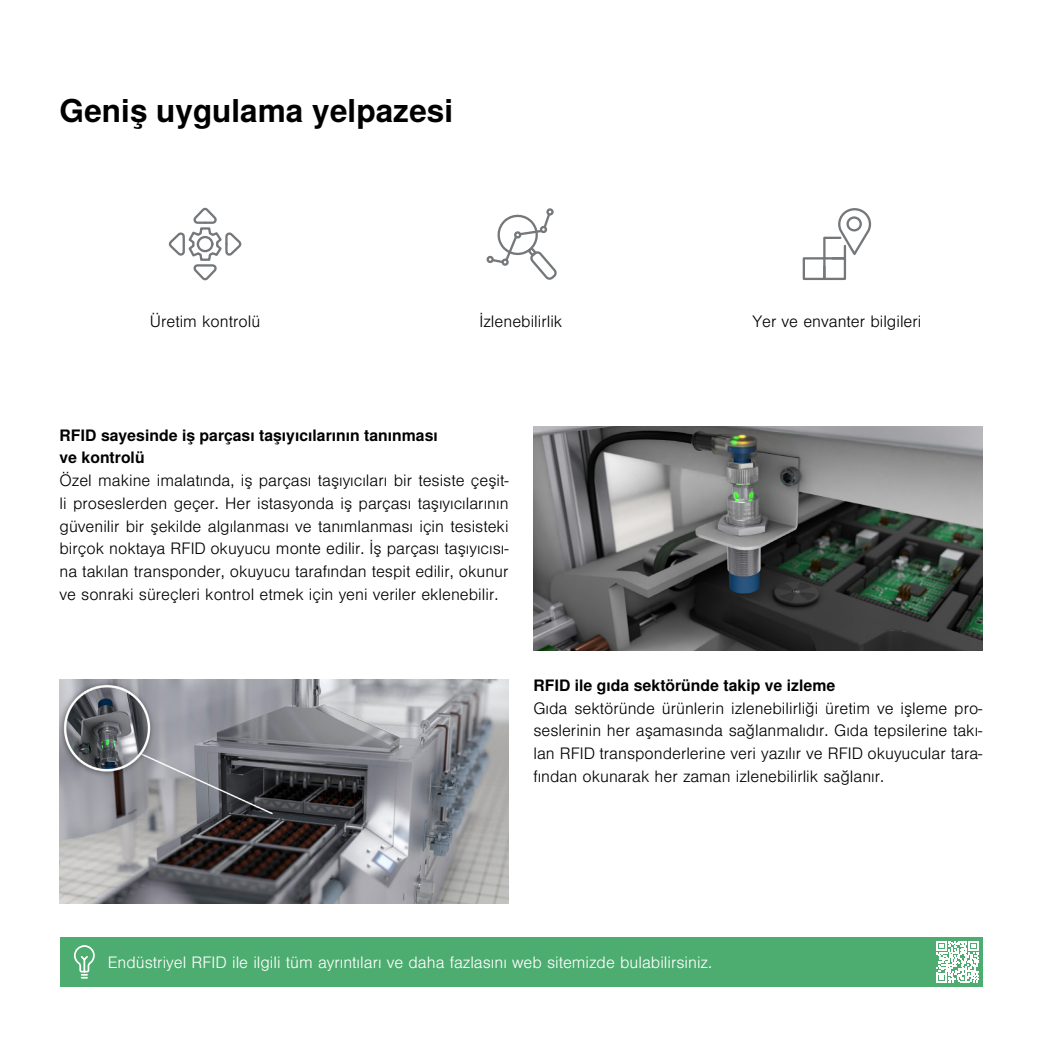
<style>
.page{position:relative;width:1042px;height:1042px;background:#fff}
.page>*{position:absolute;margin:0;border:0;box-sizing:border-box;transform-origin:0 0}
.t1{font:700 31.5px "Nimbus Sans Global";color:#000}
.t2{font:300 15.75px/22.8px "Nimbus Sans Global";color:#000;text-align:justify}
.t3{font:700 15.75px/22.8px "Nimbus Sans Global";color:#000}
.t4{font:300 15.75px "Nimbus Sans Global";color:#fff}
</style>
<div class="page">
<div style="left:60px;top:937px;width:922px;height:49px;background:#4dac6f"></div>
<svg style="left:73px;top:945px;width:22px;height:34px"></svg>
<svg style="left:936px;top:941px;width:42px;height:42px"></svg>
<img style="left:60px;top:680px;width:448px;height:223px">
<img style="left:533px;top:427px;width:449px;height:223px">
<svg style="left:168px;top:207px;width:74px;height:74px"></svg>
<svg style="left:489px;top:214px;width:68px;height:66px"></svg>
<div style="left:486px;top:256px;width:8px;height:7px;border:2px solid #74787b;border-radius:50%"></div>
<div style="left:501px;top:258px;width:8px;height:8px;border:2px solid #74787b;border-radius:50%"></div>
<div style="left:540px;top:226px;width:7px;height:7px;border:2px solid #74787b;border-radius:50%"></div>
<div style="left:546px;top:208px;width:8px;height:8px;border:2px solid #74787b;border-radius:50%"></div>
<div style="left:514px;top:231px;width:7px;height:7px;border:2px solid #74787b;border-radius:50%"></div>
<svg style="left:802px;top:208px;width:70px;height:72px"></svg>
<h1 class="t1" style="left:60px;top:93px;width:395px">Geniş uygulama yelpazesi</h1>
<p class="t2" style="left:150px;top:310px;width:112px">Üretim kontrolü</p>
<p class="t2" style="left:480px;top:310px;width:84px">İzlenebilirlik</p>
<p class="t2" style="left:752px;top:310px;width:170px">Yer ve envanter bilgileri</p>
<p class="t3" style="left:60px;top:424px;width:380px">RFID sayesinde iş parçası taşıyıcılarının tanınması ve kontrolü</p>
<p class="t2" style="left:60px;top:469px;width:450px">Özel makine imalatında, iş parçası taşıyıcıları bir tesiste çeşit&shy;li proseslerden geçer. Her istasyonda iş parçası taşıyıcılarının güvenilir bir şekilde algılanması ve tanımlanması için tesisteki birçok noktaya RFID okuyucu monte edilir. İş parçası taşıyıcısı&shy;na takılan transponder, okuyucu tarafından tespit edilir, okunur ve sonraki süreçleri kontrol etmek için yeni veriler eklenebilir.</p>
<p class="t3" style="left:533px;top:674px;width:304px">RFID ile gıda sektöründe takip ve izleme</p>
<p class="t2" style="left:533px;top:697px;width:450px">Gıda sektöründe ürünlerin izlenebilirliği üretim ve işleme pro&shy;seslerinin her aşamasında sağlanmalıdır. Gıda tepsilerine takı&shy;lan RFID transponderlerine veri yazılır ve RFID okuyucular tara&shy;fından okunarak her zaman izlenebilirlik sağlanır.</p>
<p class="t4" style="left:108px;top:953px;width:606px">Endüstriyel RFID ile ilgili tüm ayrıntıları ve daha fazlasını web sitemizde bulabilirsiniz.</p>
</div>
